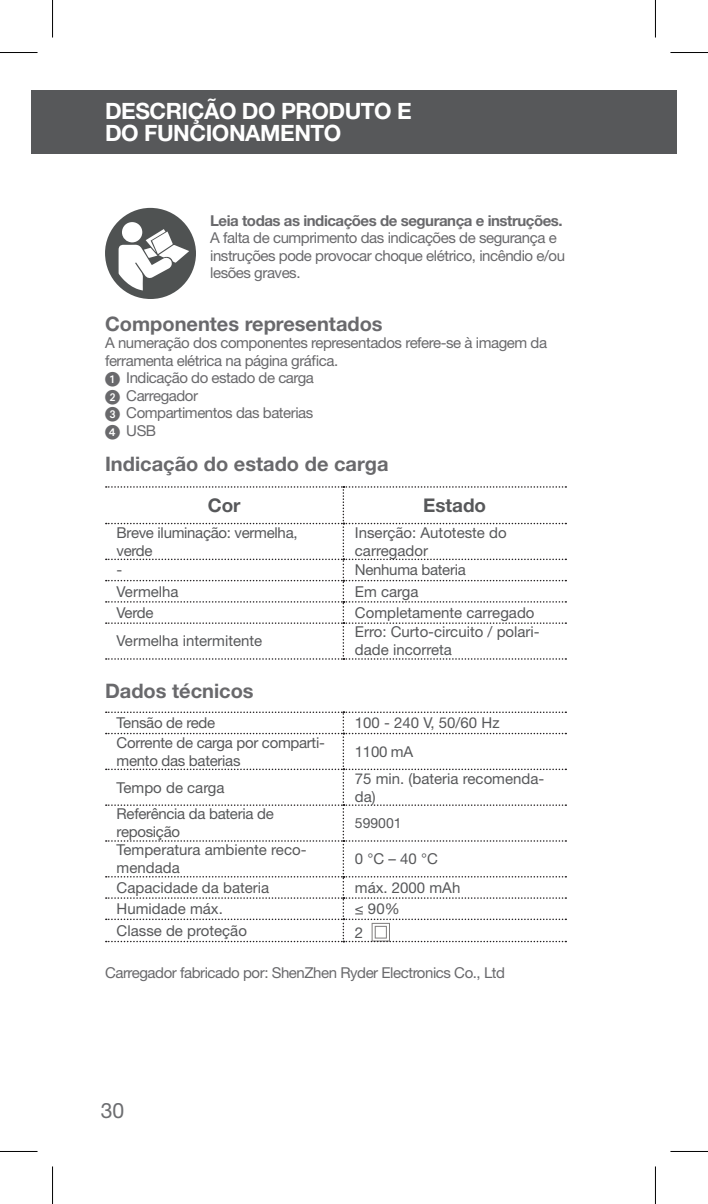
<style>
.page{position:relative;width:708px;height:1204px;background:#fff}
.page>*{position:absolute;margin:0;border:0;box-sizing:border-box;transform-origin:0 0}
.t1{font:700 22.5px/22px "Helvetica Neue LT Pro";letter-spacing:-.02em;color:#fff}
.t2{font:21.25px "Helvetica Neue LT Pro";color:#6c6d70}
.t3{font:700 20px "Helvetica Neue LT Pro";color:#69696c}
.t4{font:700 18.75px "Helvetica Neue LT Pro";color:#57585a}
.t5{font:15px/17.5px "Helvetica Neue LT";letter-spacing:-.03em;color:#69696c}
.t6{font:15px/18px "Helvetica Neue LT Pro";color:#57585a}
.t7{font:15px/18px "Helvetica Neue LT Pro";letter-spacing:-.02em;color:#57585a}
.t8{font:700 15px "Helvetica Neue LT Pro";letter-spacing:-.03em;color:#69696c}
.t9{font:14px "Helvetica Neue LT Pro";color:#57585a}
.s1{font-family:"European Pi One"}
</style>
<div class="page">
<div style="left:31px;top:90px;width:645px;height:64px;background:#57585a"></div>
<svg style="left:106px;top:486px;width:460px;height:173px"></svg>
<svg style="left:106px;top:711px;width:460px;height:231px"></svg>
<svg style="left:105px;top:208px;width:91px;height:91px"></svg>
<hr style="left:0;top:52px;width:38px;height:1px;background:#000">
<hr style="left:670px;top:52px;width:37px;height:1px;background:#000">
<hr style="left:0;top:1150px;width:38px;height:1px;background:#000">
<hr style="left:670px;top:1150px;width:37px;height:1px;background:#000">
<hr style="left:52px;top:0;width:1px;height:37px;background:#000">
<hr style="left:52px;top:1166px;width:1px;height:37px;background:#000">
<hr style="left:654px;top:0;width:1px;height:37px;background:#000">
<hr style="left:654px;top:1166px;width:1px;height:37px;background:#000">
<h1 class="t1" style="left:105px;top:99px;width:308px">DESCRIÇÃO DO PRODUTO E<br>DO FUNCIONAMENTO</h1>
<p class="t8" style="left:210px;top:211px;width:354px">Leia todas as indicações de segurança e instruções.</p>
<p class="t5" style="left:210px;top:229px;width:356px">A falta de cumprimento das indicações de segurança e instruções pode provocar choque elétrico, incêndio e/ou lesões graves.</p>
<h3 class="t3" style="left:105px;top:311px;width:279px">Componentes representados</h3>
<p class="t5" style="left:105px;top:334px;width:443px">A numeração dos componentes representados refere-se à imagem da ferramenta elétrica na página gráfica.<br><span class="s1">1</span> Indicação do estado de carga<br><span class="s1">2</span> Carregador<br><span class="s1">3</span> Compartimentos das baterias<br><span class="s1">4</span> USB</p>
<h3 class="t3" style="left:105px;top:451px;width:285px">Indicação do estado de carga</h3>
<p class="t4" style="left:208px;top:493px;width:34px">Cor</p>
<p class="t4" style="left:423px;top:493px;width:64px">Estado</p>
<p class="t7" style="left:116px;top:523px;width:182px">Breve iluminação: vermelha, verde</p>
<p class="t6" style="left:355px;top:523px;width:153px">Inserção: Autoteste do carregador</p>
<p class="t6" style="left:116px;top:560px;width:7px">-</p>
<p class="t7" style="left:355px;top:560px;width:112px">Nenhuma bateria</p>
<p class="t6" style="left:116px;top:582px;width:63px">Vermelha</p>
<p class="t6" style="left:355px;top:582px;width:65px">Em carga</p>
<p class="t6" style="left:116px;top:603px;width:38px">Verde</p>
<p class="t6" style="left:355px;top:603px;width:181px">Completamente carregado</p>
<p class="t6" style="left:116px;top:631px;width:147px">Vermelha intermitente</p>
<p class="t6" style="left:355px;top:622px;width:186px">Erro: Curto-circuito / polari&shy;dade incorreta</p>
<h3 class="t3" style="left:105px;top:678px;width:150px">Dados técnicos</h3>
<p class="t7" style="left:116px;top:713px;width:100px">Tensão de rede</p>
<p class="t6" style="left:355px;top:713px;width:146px">100 - 240 V, 50/60 Hz</p>
<p class="t7" style="left:116px;top:733px;width:210px">Corrente de carga por comparti&shy;mento das baterias</p>
<p class="t6" style="left:355px;top:742px;width:60px">1100 mA</p>
<p class="t6" style="left:116px;top:778px;width:109px">Tempo de carga</p>
<p class="t6" style="left:355px;top:769px;width:191px">75 min. (bateria recomenda&shy;da)</p>
<p class="t7" style="left:116px;top:804px;width:159px">Referência da bateria de reposição</p>
<p class="t9" style="left:355px;top:814px;width:48px">599001</p>
<p class="t6" style="left:116px;top:840px;width:191px">Temperatura ambiente reco&shy;mendada</p>
<p class="t6" style="left:355px;top:849px;width:84px">0 °C – 40 °C</p>
<p class="t6" style="left:116px;top:878px;width:154px">Capacidade da bateria</p>
<p class="t6" style="left:355px;top:878px;width:107px">máx. 2000 mAh</p>
<p class="t6" style="left:116px;top:899px;width:108px">Humidade máx.</p>
<p class="t6" style="left:355px;top:899px;width:46px">≤ 90%</p>
<p class="t6" style="left:116px;top:921px;width:132px">Classe de proteção</p>
<p class="t6" style="left:355px;top:923px;width:10px">2</p>
<p class="t5" style="left:105px;top:964px;width:401px">Carregador fabricado por: ShenZhen Ryder Electronics Co., Ltd</p>
<h2 class="t2" style="left:101px;top:1097px;width:25px">30</h2>
</div>
